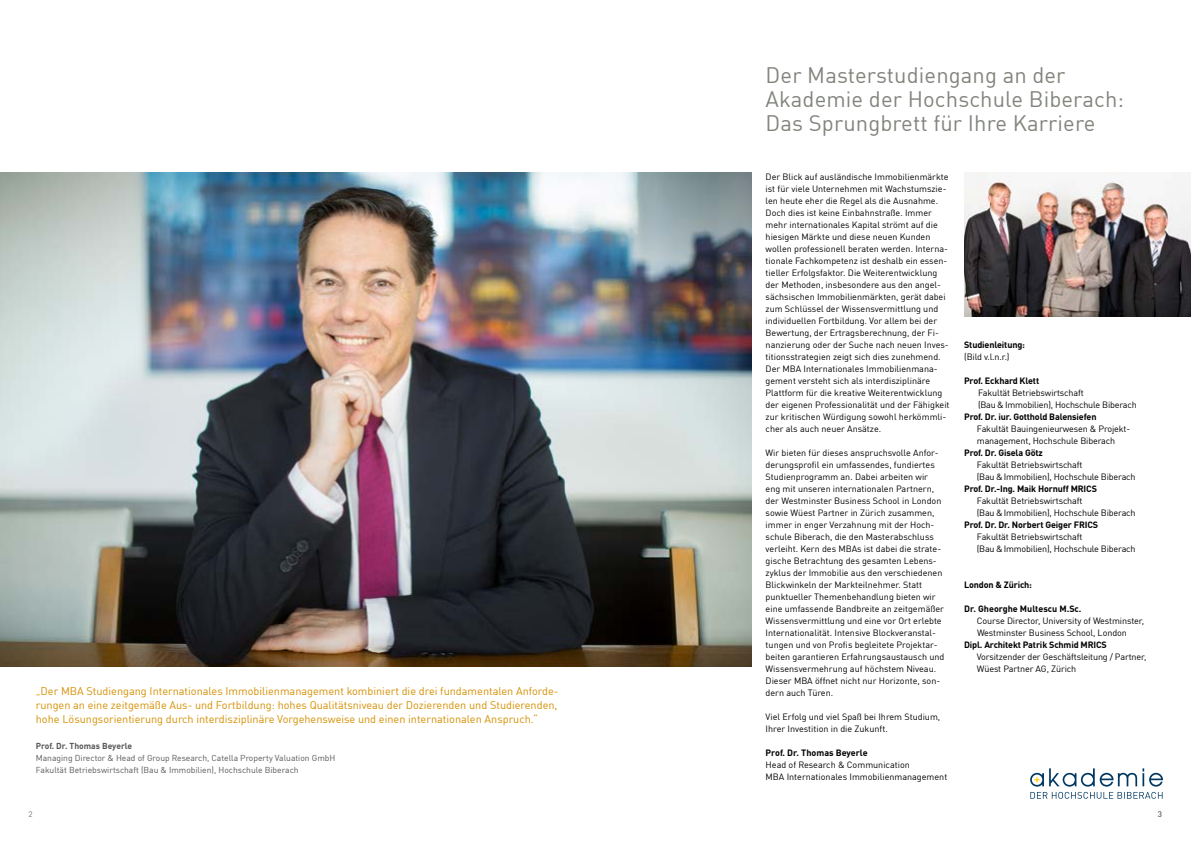
<style>
.page{position:relative;width:1191px;height:842px;background:#fff}
.page>*{position:absolute;margin:0;border:0;box-sizing:border-box;transform-origin:0 0}
.t1{font:22px/24px "DIN";letter-spacing:.005em;color:#81857d}
.t2{font:11px/14px "DIN";color:#d58f00;text-align:justify}
.t3{font:9px/12px "DIN";color:#000}
.t4{font:9px/12px "DIN";letter-spacing:-.02em;color:#000}
.t5{font:700 9px "DIN";letter-spacing:-.015em;color:#000}
.t6{font:8.5px/12px "DIN";color:#575756}
.t7{font:700 8.5px "DIN";color:#575756}
.t8{font:8px "DIN";color:#73776f}
</style>
<div class="page">
<img style="left:0;top:173px;width:751px;height:493px">
<svg style="left:1030px;top:768px;width:133px;height:31px"></svg>
<img style="left:964px;top:173px;width:227px;height:143px">
<p class="t2" style="left:36px;top:684px;width:524px">„Der MBA Studiengang Internationales Immobilienmanagement kombiniert die drei fundamentalen Anforde&shy;rungen an eine zeitgemäße Aus- und Fortbildung: hohes Qualitätsniveau der Dozierenden und Studierenden, hohe Lösungsorientierung durch interdisziplinäre Vorgehensweise und einen internationalen Anspruch.“</p>
<p class="t7" style="left:36px;top:741px;width:98px">Prof. Dr. Thomas Beyerle</p>
<p class="t6" style="left:36px;top:752px;width:301px">Managing Director &amp; Head of Group Research, Catella Property Valuation GmbH<br>Fakultät Betriebswirtschaft (Bau &amp; Immobilien), Hochschule Biberach</p>
<p class="t8" style="left:28px;top:809px;width:6px">2</p>
<h1 class="t1" style="left:765px;top:62px;width:360px">Der Masterstudiengang an der<br>Akademie der Hochschule Biberach:<br>Das Sprungbrett für Ihre Karriere</h1>
<p class="t3" style="left:765px;top:171px;width:185px">Der Blick auf ausländische Immobilienmärkte ist für viele Unternehmen mit Wachstumszie&shy;len heute eher die Regel als die Ausnahme.<br>Doch dies ist keine Einbahnstraße. Immer mehr internationales Kapital strömt auf die hiesigen Märkte und diese neuen Kunden wollen professionell beraten werden. Interna&shy;tionale Fachkompetenz ist deshalb ein essen&shy;tieller Erfolgsfaktor. Die Weiterentwicklung der Methoden, insbesondere aus den angel&shy;sächsischen Immobilienmärkten, gerät dabei zum Schlüssel der Wissensvermittlung und individuellen Fortbildung. Vor allem bei der Bewertung, der Ertragsberechnung, der Fi&shy;nanzierung oder der Suche nach neuen Inves&shy;titionsstrategien zeigt sich dies zunehmend.<br>Der MBA Internationales Immobilienmana&shy;gement versteht sich als interdisziplinäre Plattform für die kreative Weiterentwicklung der eigenen Professionalität und der Fähigkeit zur kritischen Würdigung sowohl herkömmli&shy;cher als auch neuer Ansätze.</p>
<p class="t3" style="left:765px;top:447px;width:180px">Wir bieten für dieses anspruchsvolle Anfor&shy;derungsprofil ein umfassendes, fundiertes Studienprogramm an. Dabei arbeiten wir eng mit unseren internationalen Partnern, der Westminster Business School in London sowie Wüest Partner in Zürich zusammen, immer in enger Verzahnung mit der Hoch&shy;schule Biberach, die den Masterabschluss verleiht. Kern des MBAs ist dabei die strate&shy;gische Betrachtung des gesamten Lebens&shy;zyklus der Immobilie aus den verschiedenen Blickwinkeln der Markteilnehmer. Statt punktueller Themenbehandlung bieten wir eine umfassende Bandbreite an zeitgemäßer Wissensvermittlung und eine vor Ort erlebte Internationalität. Intensive Blockveranstal&shy;tungen und von Profis begleitete Projektar&shy;beiten garantieren Erfahrungsaustausch und Wissensvermehrung auf höchstem Niveau.<br>Dieser MBA öffnet nicht nur Horizonte, son&shy;dern auch Türen.</p>
<p class="t3" style="left:765px;top:710px;width:176px">Viel Erfolg und viel Spaß bei Ihrem Studium,<br>Ihrer Investition in die Zukunft.</p>
<p class="t5" style="left:765px;top:747px;width:103px">Prof. Dr. Thomas Beyerle</p>
<p class="t3" style="left:765px;top:758px;width:183px">Head of Research &amp; Communication<br>MBA Internationales Immobilienmanagement</p>
<p class="t5" style="left:964px;top:338px;width:62px">Studienleitung:</p>
<p class="t3" style="left:964px;top:350px;width:47px">(Bild v.l.n.r.)</p>
<p class="t5" style="left:964px;top:374px;width:77px">Prof. Eckhard Klett</p>
<p class="t4" style="left:978px;top:386px;width:160px">Fakultät Betriebswirtschaft<br>(Bau &amp; Immobilien), Hochschule Biberach</p>
<p class="t5" style="left:964px;top:410px;width:134px">Prof. Dr. iur. Gotthold Balensiefen</p>
<p class="t3" style="left:977px;top:422px;width:155px">Fakultät Bauingenieurwesen &amp; Projekt&shy;management, Hochschule Biberach</p>
<p class="t5" style="left:964px;top:446px;width:80px">Prof. Dr. Gisela Götz</p>
<p class="t4" style="left:977px;top:458px;width:160px">Fakultät Betriebswirtschaft<br>(Bau &amp; Immobilien), Hochschule Biberach</p>
<p class="t5" style="left:964px;top:482px;width:134px">Prof. Dr.-Ing. Maik Hornuff MRICS</p>
<p class="t4" style="left:977px;top:494px;width:160px">Fakultät Betriebswirtschaft<br>(Bau &amp; Immobilien), Hochschule Biberach</p>
<p class="t5" style="left:964px;top:518px;width:136px">Prof. Dr. Dr. Norbert Geiger FRICS</p>
<p class="t4" style="left:977px;top:530px;width:160px">Fakultät Betriebswirtschaft<br>(Bau &amp; Immobilien), Hochschule Biberach</p>
<p class="t5" style="left:964px;top:578px;width:69px">London &amp; Zürich:</p>
<p class="t5" style="left:964px;top:602px;width:119px">Dr. Gheorghe Multescu M.Sc.</p>
<p class="t3" style="left:977px;top:614px;width:169px">Course Director, University of Westminster,<br>Westminster Business School, London</p>
<p class="t5" style="left:964px;top:638px;width:144px">Dipl. Architekt Patrik Schmid MRICS</p>
<p class="t3" style="left:976px;top:650px;width:171px">Vorsitzender der Geschäftsleitung / Partner,<br>Wüest Partner AG, Zürich</p>
<p class="t8" style="left:1157px;top:809px;width:6px">3</p>
</div>
